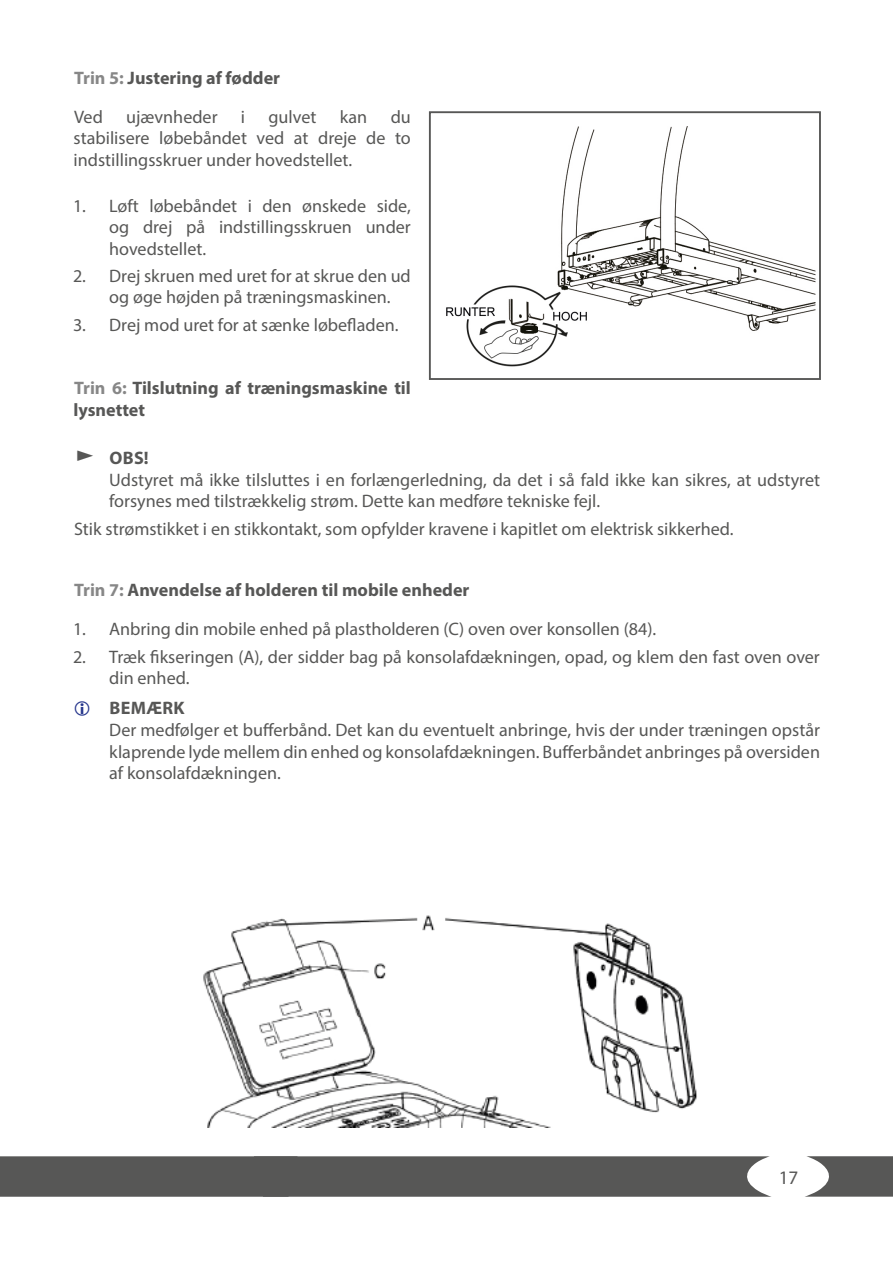
<style>
.page{position:relative;width:893px;height:1263px;background:#fff}
.page>*{position:absolute;margin:0;border:0;box-sizing:border-box;transform-origin:0 0}
.t1{font:19.2px "Myriad Pro";color:#575756}
.Text_Hinweise{font:18.15px/21.3px "Myriad Pro";color:#575756;text-align:justify}
.t2{font:700 18.15px/21.3px "Myriad Pro";color:#575756}
.s1{color:#878787}
</style>
<div class="page">
<img style="left:446px;top:126px;width:370px;height:241px">
<div style="left:429px;top:111px;width:392px;height:269px;border:2px solid #575756"></div>
<img style="left:203px;top:915px;width:494px;height:213px">
<svg style="left:0;top:1156px;width:771px;height:41px;background:#5d5d5c"></svg>
<svg style="left:805px;top:1156px;width:88px;height:41px"></svg>
<p class="t2" style="left:74px;top:66px;width:207px"><span class="s1">Trin 5:</span> Justering af fødder</p>
<p class="Text_Hinweise" style="left:74px;top:106px;width:30px">Ved</p>
<p class="Text_Hinweise" style="left:126px;top:106px;width:93px">ujævnheder</p>
<p class="Text_Hinweise" style="left:241px;top:106px;width:6px">i</p>
<p class="Text_Hinweise" style="left:269px;top:106px;width:49px">gulvet</p>
<p class="Text_Hinweise" style="left:340px;top:106px;width:29px">kan</p>
<p class="Text_Hinweise" style="left:74px;top:106px;width:339px;text-indent:317px">du stabilisere løbebåndet ved at dreje de to indstillingsskruer under hovedstellet.</p>
<p class="Text_Hinweise" style="left:109px;top:195px;width:303px;text-indent:-36px">1. Løft løbebåndet i den ønskede side, og drej på indstillingsskruen under hovedstellet.</p>
<p class="Text_Hinweise" style="left:109px;top:265px;width:303px;text-indent:-36px">2. Drej skruen med uret for at skrue den ud og øge højden på træningsmaskinen.</p>
<p class="Text_Hinweise" style="left:73px;top:314px;width:327px">3. Drej mod uret for at sænke løbefladen.</p>
<p class="t2" style="left:74px;top:377px;width:339px"><span class="s1">Trin 6:</span> Tilslutning af træningsmaskine til lysnettet</p>
<p class="t2" style="left:109px;top:447px;width:41px">OBS!</p>
<p class="Text_Hinweise" style="left:109px;top:468px;width:712px;line-height:21.8px">Udstyret må ikke tilsluttes i en forlængerledning, da det i så fald ikke kan sikres, at udstyret forsynes med tilstrækkelig strøm. Dette kan medføre tekniske fejl.</p>
<p class="Text_Hinweise" style="left:74px;top:518px;width:661px">Stik strømstikket i en stikkontakt, som opfylder kravene i kapitlet om elektrisk sikkerhed.</p>
<p class="t2" style="left:74px;top:578px;width:397px"><span class="s1">Trin 7:</span> Anvendelse af holderen til mobile enheder</p>
<p class="Text_Hinweise" style="left:73px;top:618px;width:585px">1. Anbring din mobile enhed på plastholderen (C) oven over konsollen (84).</p>
<p class="Text_Hinweise" style="left:109px;top:645px;width:712px;text-indent:-36px">2. Træk fikseringen (A), der sidder bag på konsolafdækningen, opad, og klem den fast oven over din enhed.</p>
<p class="t2" style="left:109px;top:697px;width:77px">BEMÆRK</p>
<p class="Text_Hinweise" style="left:109px;top:719px;width:712px;line-height:21.8px">Der medfølger et bufferbånd. Det kan du eventuelt anbringe, hvis der under træningen opstår klaprende lyde mellem din enhed og konsolafdækningen. Bufferbåndet anbringes på oversiden af konsolafdækningen.</p>
<p class="t1" style="left:779px;top:1166px;width:21px">17</p>
</div>
